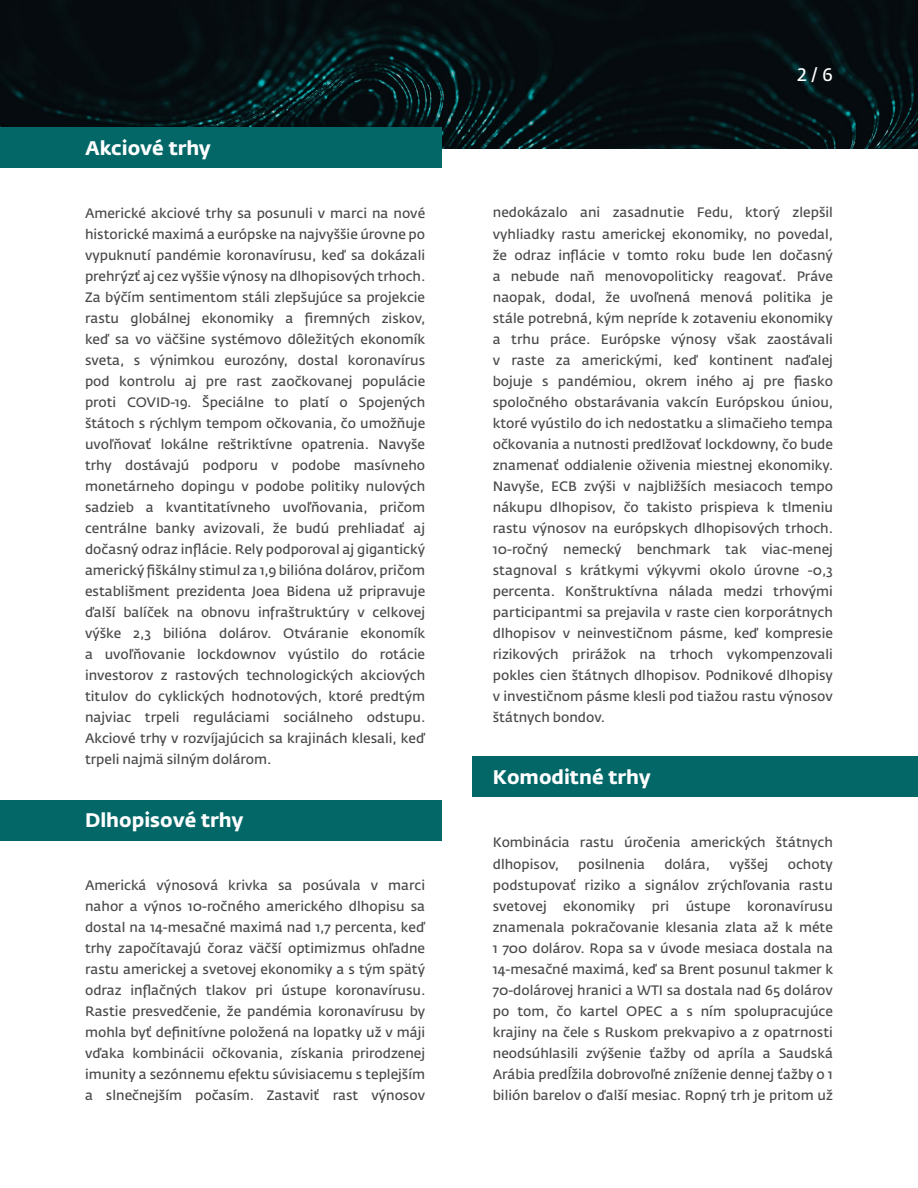
<style>
.page{position:relative;width:918px;height:1188px;background:#fff}
.page>*{position:absolute;margin:0;border:0;box-sizing:border-box;transform-origin:0 0}
.t1{font:700 19.5px "Fedra Sans Std";color:#fff}
.t2{font:18px "Fedra Sans Std";color:#fff}
.t3{font:13.5px/21px "Fedra Sans Std";color:#484848;text-align:justify}
</style>
<div class="page">
<img style="left:0;top:0;width:918px;height:149px">
<div style="left:0;top:128px;width:442px;height:40px;background:#036768"></div>
<div style="left:0;top:800px;width:442px;height:41px;background:#036768"></div>
<div style="left:472px;top:756px;width:446px;height:41px;background:#036768"></div>
<h1 class="t1" style="left:85px;top:136px;width:127px">Akciové trhy</h1>
<p class="t3" style="left:85px;top:203px;width:342px">Americké akciové trhy sa posunuli v marci na nové historické maximá a európske na najvyššie úrovne po vypuknutí pandémie koronavírusu, keď sa dokázali prehrýzť aj cez vyššie výnosy na dlhopisových trhoch.<br>Za býčím sentimentom stáli zlepšujúce sa projekcie rastu globálnej ekonomiky a firemných ziskov, keď sa vo väčšine systémovo dôležitých ekonomík sveta, s výnimkou eurozóny, dostal koronavírus pod kontrolu aj pre rast zaočkovanej populácie proti COVID-19. Špeciálne to platí o Spojených štátoch s rýchlym tempom očkovania, čo umožňuje uvoľňovať lokálne reštriktívne opatrenia. Navyše trhy dostávajú podporu v podobe masívneho monetárneho dopingu v podobe politiky nulových sadzieb a kvantitatívneho uvoľňovania, pričom centrálne banky avizovali, že budú prehliadať aj dočasný odraz inflácie. Rely podporoval aj gigantický americký fiškálny stimul za 1,9 bilióna dolárov, pričom establišment prezidenta Joea Bidena už pripravuje ďalší balíček na obnovu infraštruktúry v celkovej výške 2,3 bilióna dolárov. Otváranie ekonomík a uvoľňovanie lockdownov vyústilo do rotácie investorov z rastových technologických akciových titulov do cyklických hodnotových, ktoré predtým najviac trpeli reguláciami sociálneho odstupu.<br>Akciové trhy v rozvíjajúcich sa krajinách klesali, keď trpeli najmä silným dolárom.</p>
<h1 class="t1" style="left:85px;top:808px;width:160px">Dlhopisové trhy</h1>
<p class="t3" style="left:85px;top:875px;width:342px">Americká výnosová krivka sa posúvala v marci nahor a výnos 10-ročného amerického dlhopisu sa dostal na 14-mesačné maximá nad 1,7 percenta, keď trhy započítavajú čoraz väčší optimizmus ohľadne rastu americkej a svetovej ekonomiky a s tým spätý odraz inflačných tlakov pri ústupe koronavírusu.<br>Rastie presvedčenie, že pandémia koronavírusu by mohla byť definitívne položená na lopatky už v máji vďaka kombinácii očkovania, získania prirodzenej imunity a sezónnemu efektu súvisiacemu s teplejším a slnečnejším počasím. Zastaviť rast výnosov</p>
<h2 class="t2" style="left:798px;top:63px;width:37px">2 / 6</h2>
<p class="t3" style="left:493px;top:202px;width:342px">nedokázalo ani zasadnutie Fedu, ktorý zlepšil vyhliadky rastu americkej ekonomiky, no povedal, že odraz inflácie v tomto roku bude len dočasný a nebude naň menovopoliticky reagovať. Práve naopak, dodal, že uvoľnená menová politika je stále potrebná, kým nepríde k zotaveniu ekonomiky a trhu práce. Európske výnosy však zaostávali v raste za americkými, keď kontinent naďalej bojuje s pandémiou, okrem iného aj pre fiasko spoločného obstarávania vakcín Európskou úniou, ktoré vyústilo do ich nedostatku a slimačieho tempa očkovania a nutnosti predlžovať lockdowny, čo bude znamenať oddialenie oživenia miestnej ekonomiky.<br>Navyše, ECB zvýši v najbližších mesiacoch tempo nákupu dlhopisov, čo takisto prispieva k tlmeniu rastu výnosov na európskych dlhopisových trhoch.<br>10-ročný nemecký benchmark tak viac-menej stagnoval s krátkymi výkyvmi okolo úrovne -0,3 percenta. Konštruktívna nálada medzi trhovými participantmi sa prejavila v raste cien korporátnych dlhopisov v neinvestičnom pásme, keď kompresie rizikových prirážok na trhoch vykompenzovali pokles cien štátnych dlhopisov. Podnikové dlhopisy v investičnom pásme klesli pod tiažou rastu výnosov štátnych bondov.</p>
<h1 class="t1" style="left:493px;top:765px;width:159px">Komoditné trhy</h1>
<p class="t3" style="left:493px;top:832px;width:342px">Kombinácia rastu úročenia amerických štátnych dlhopisov,</p>
<p class="t3" style="left:578px;top:853px;width:68px">posilnenia</p>
<p class="t3" style="left:664px;top:853px;width:47px">dolára,</p>
<p class="t3" style="left:729px;top:853px;width:40px">vyššej</p>
<p class="t3" style="left:493px;top:853px;width:342px;text-indent:295px">ochoty podstupovať riziko a signálov zrýchľovania rastu svetovej ekonomiky pri ústupe koronavírusu znamenala pokračovanie klesania zlata až k méte 1 700 dolárov. Ropa sa v úvode mesiaca dostala na 14-mesačné maximá, keď sa Brent posunul takmer k 70-dolárovej hranici a WTI sa dostala nad 65 dolárov po tom, čo kartel OPEC a s ním spolupracujúce krajiny na čele s Ruskom prekvapivo a z opatrnosti neodsúhlasili zvýšenie ťažby od apríla a Saudská Arábia predĺžila dobrovoľné zníženie dennej ťažby o 1 bilión barelov o ďalší mesiac. Ropný trh je pritom už</p>
</div>
